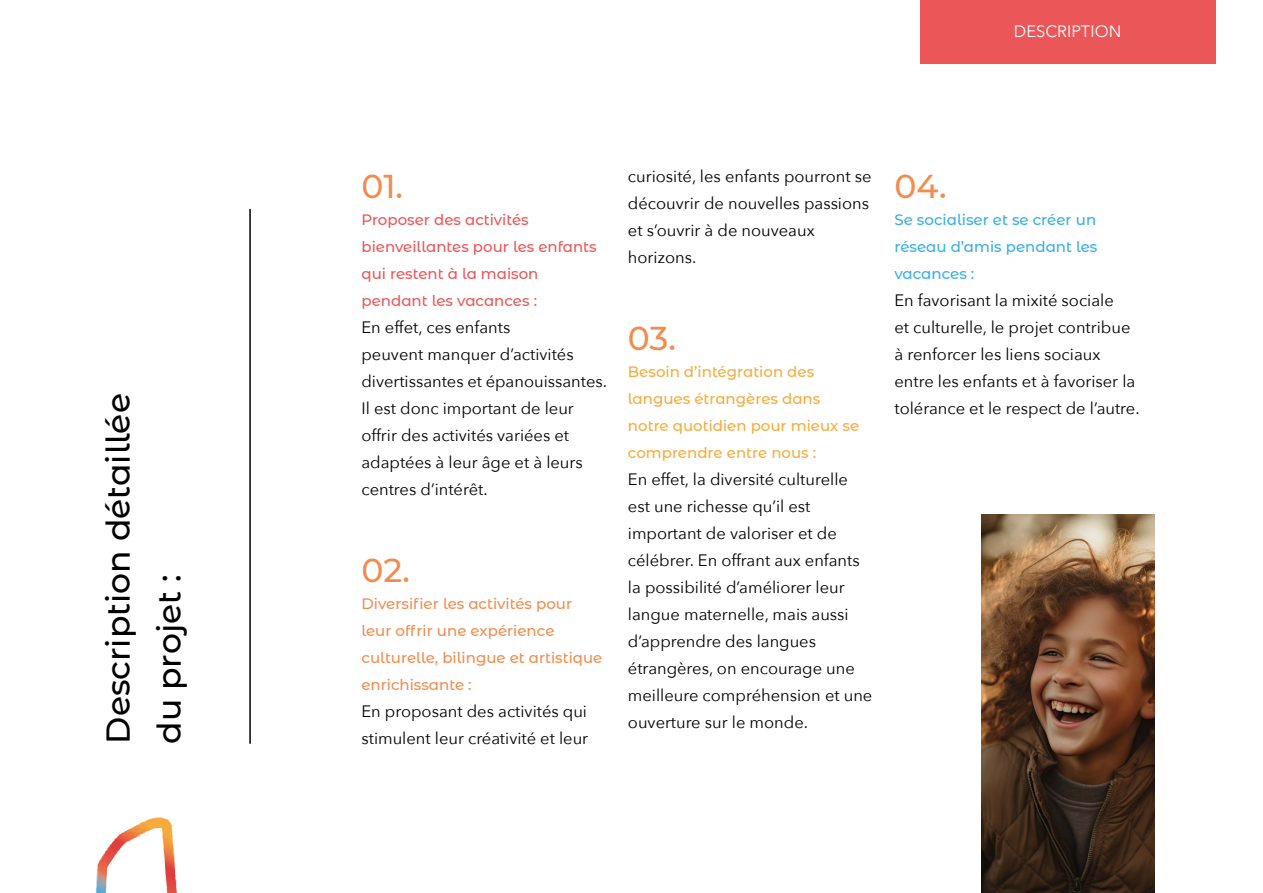
<style>
.page{position:relative;width:1263px;height:893px;background:#fff}
.page>*{position:absolute;margin:0;border:0;box-sizing:border-box;transform-origin:0 0}
.t1{font:500 33px "Montserrat Alternates";color:#000}
.t2{font:500 33px "Montserrat Alternates";letter-spacing:-.005em;color:#f28c4e}
.t3{font:16.5px/27px "Avenir Next";color:#000}
.t4{font:16.5px "Avenir Next";color:#fff}
.t5{font:500 15px/27px "Montserrat Alternates";color:#f28c4e}
.t6{font:500 15px/27px "Montserrat Alternates";color:#f7ab3b}
.t7{font:500 15px/27px "Montserrat Alternates";color:#eb5659}
.t8{font:500 15px/27px "Montserrat Alternates";color:#37afe4;text-align:justify}
</style>
<div class="page">
<img style="left:95px;top:817px;width:83px;height:76px">
<div style="left:920px;top:0;width:295px;height:64px;background:#eb5659"></div>
<hr style="left:249px;top:209px;width:2px;height:535px;background:#000">
<img style="left:981px;top:514px;width:173px;height:379px">
<p class="t1" style="left:95px;top:744px;width:352px;rotate:-90deg">Description détaillée</p>
<p class="t1" style="left:146px;top:744px;width:171px;rotate:-90deg">du projet :</p>
<p class="t4" style="left:1014px;top:17px;width:109px">DESCRIPTION</p>
<p class="t2" style="left:361px;top:163px;width:43px">01.</p>
<p class="t7" style="left:361px;top:205px;width:237px">Proposer des activités bienveillantes pour les enfants qui restent à la maison pendant les vacances :</p>
<p class="t3" style="left:361px;top:313px;width:247px">En effet, ces enfants<br>peuvent manquer d’activités divertissantes et épanouissantes.<br>Il est donc important de leur offrir des activités variées et adaptées à leur âge et à leurs centres d’intérêt.</p>
<p class="t2" style="left:361px;top:547px;width:50px">02.</p>
<p class="t5" style="left:361px;top:589px;width:242px">Diversifier les activités pour leur offrir une expérience culturelle, bilingue et artistique enrichissante :</p>
<p class="t3" style="left:361px;top:697px;width:228px">En proposant des activités qui stimulent leur créativité et leur</p>
<p class="t3" style="left:628px;top:162px;width:245px">curiosité, les enfants pourront se découvrir de nouvelles passions et s’ouvrir à de nouveaux horizons.</p>
<p class="t2" style="left:628px;top:316px;width:50px">03.</p>
<p class="t6" style="left:628px;top:358px;width:233px">Besoin d’intégration des langues étrangères dans notre quotidien pour mieux se comprendre entre nous :</p>
<p class="t3" style="left:628px;top:465px;width:246px">En effet, la diversité culturelle est une richesse qu’il est important de valoriser et de célébrer. En offrant aux enfants la possibilité d’améliorer leur langue maternelle, mais aussi d’apprendre des langues étrangères, on encourage une meilleure compréhension et une ouverture sur le monde.</p>
<p class="t2" style="left:894px;top:163px;width:54px">04.</p>
<p class="t8" style="left:894px;top:205px;width:204px">Se socialiser et se créer un réseau d’amis pendant les vacances :</p>
<p class="t3" style="left:894px;top:286px;width:247px">En favorisant la mixité sociale<br>et culturelle, le projet contribue à renforcer les liens sociaux entre les enfants et à favoriser la tolérance et le respect de l’autre.</p>
</div>
